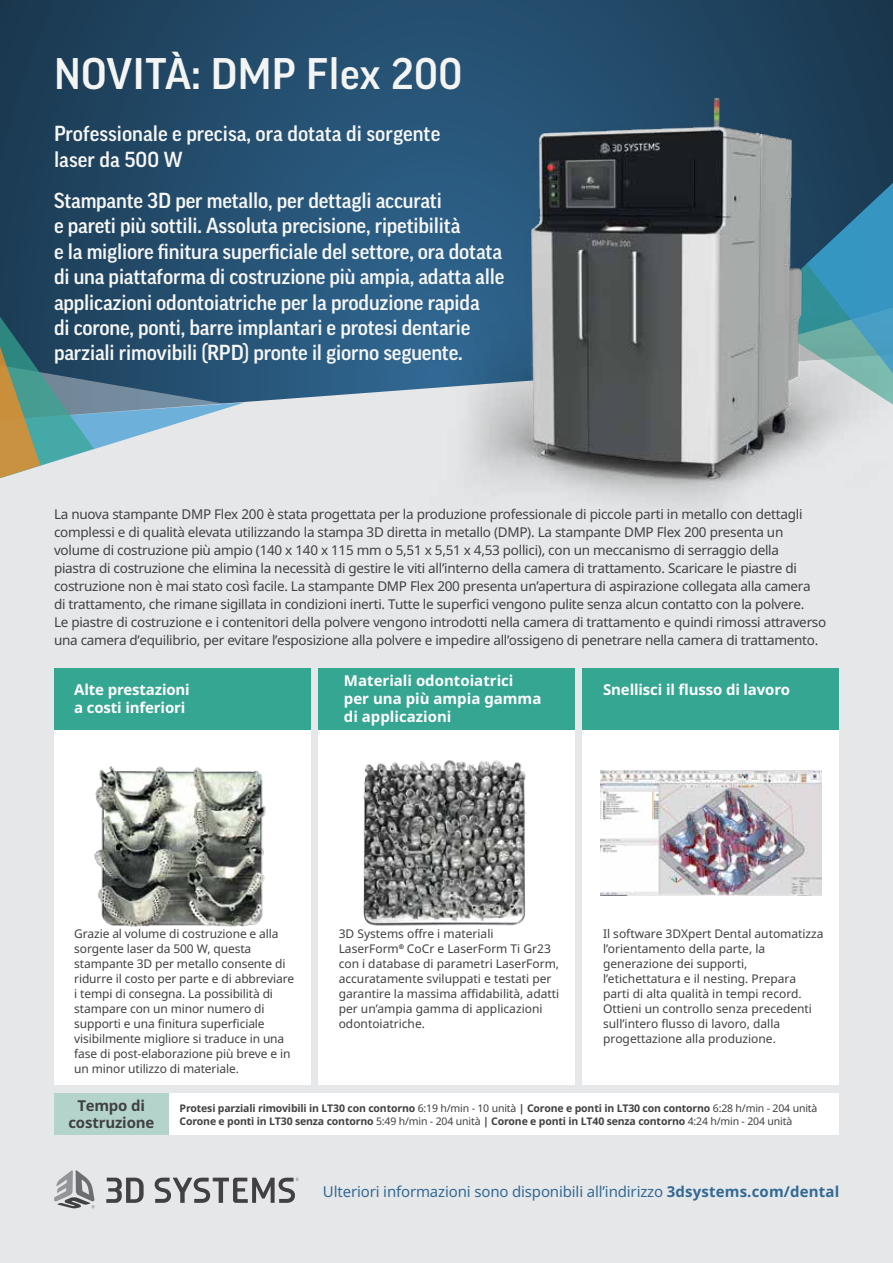
<style>
.page{position:relative;width:893px;height:1263px;background:#fff}
.page>*{position:absolute;margin:0;border:0;box-sizing:border-box;transform-origin:0 0}
.t1{font:500 42.6px "Good Pro";letter-spacing:.01em;color:#f4f4f2}
.t2{font:500 21px/25.5px "Good Pro";letter-spacing:-.01em;color:#f6f6f4}
.t3{font:700 15px/18px "Noto Sans";color:#fff}
.t4{font:15px "Noto Sans";letter-spacing:-.01em;color:#326a96}
.t5{font:700 15px/16.5px "Noto Sans";letter-spacing:-.01em;color:#414042;text-align:center}
.t6{font:13.5px/18px "Noto Sans";letter-spacing:-.02em;color:#414042}
.t7{font:12px/15px "Noto Sans";color:#414042}
.t8{font:700 10.5px/13.5px "Noto Sans";letter-spacing:-.015em;color:#414042}
.s1{font-weight:400}
.s2{font-weight:700}
</style>
<div class="page">
<svg style="left:0;top:0;width:893px;height:261px;background:#204561"></svg>
<div style="left:0;top:487px;width:893px;height:776px;background:#e6e7e8"></div>
<svg style="left:0;top:261px;width:222px;height:226px;background:#5d7d8b"></svg>
<svg style="left:106px;top:1178px;width:38px;height:25px"></svg>
<svg style="left:155px;top:1178px;width:144px;height:25px;background:#a4a4a6"></svg>
<svg style="left:54px;top:1170px;width:41px;height:38px;background:#acadaf"></svg>
<img style="left:222px;top:56px;width:671px;height:481px">
<div style="left:54px;top:668px;width:256px;height:417px;background:#fff"></div>
<div style="left:318px;top:668px;width:256px;height:417px;background:#fff"></div>
<div style="left:583px;top:668px;width:256px;height:417px;background:#fff"></div>
<div style="left:54px;top:668px;width:256px;height:61px;background:#35a691"></div>
<div style="left:318px;top:668px;width:256px;height:61px;background:#35a691"></div>
<div style="left:583px;top:668px;width:256px;height:61px;background:#35a691"></div>
<img style="left:363px;top:760px;width:163px;height:166px">
<img style="left:67px;top:729px;width:216px;height:198px">
<img style="left:601px;top:771px;width:220px;height:124px">
<div style="left:169px;top:1093px;width:670px;height:42px;background:#fff"></div>
<div style="left:54px;top:1093px;width:115px;height:42px;background:#b3d3cb"></div>
<h1 class="t1" style="left:54px;top:50px;width:410px">NOVITÀ: DMP Flex 200</h1>
<h2 class="t2" style="left:54px;top:121px;width:388px">Professionale e precisa, ora dotata di sorgente laser da 500 W</h2>
<p class="t2" style="left:54px;top:187px;width:452px">Stampante 3D per metallo, per dettagli accurati<br>e pareti più sottili. Assoluta precisione, ripetibilità<br>e la migliore finitura superficiale del settore, ora dotata di una piattaforma di costruzione più ampia, adatta alle applicazioni odontoiatriche per la produzione rapida<br>di corone, ponti, barre implantari e protesi dentarie parziali rimovibili (RPD) pronte il giorno seguente.</p>
<p class="t6" style="left:54px;top:505px;width:774px">La nuova stampante DMP Flex 200 è stata progettata per la produzione professionale di piccole parti in metallo con dettagli complessi e di qualità elevata utilizzando la stampa 3D diretta in metallo (DMP). La stampante DMP Flex 200 presenta un volume di costruzione più ampio (140 x 140 x 115 mm o 5,51 x 5,51 x 4,53 pollici), con un meccanismo di serraggio della<br>piastra di costruzione che elimina la necessità di gestire le viti all’interno della camera di trattamento. Scaricare le piastre di costruzione non è mai stato così facile. La stampante DMP Flex 200 presenta un’apertura di aspirazione collegata alla camera<br>di trattamento, che rimane sigillata in condizioni inerti. Tutte le superfici vengono pulite senza alcun contatto con la polvere.<br>Le piastre di costruzione e i contenitori della polvere vengono introdotti nella camera di trattamento e quindi rimossi attraverso una camera d’equilibrio, per evitare l’esposizione alla polvere e impedire all’ossigeno di penetrare nella camera di trattamento.</p>
<p class="t3" style="left:74px;top:680px;width:117px">Alte prestazioni a costi inferiori</p>
<p class="t3" style="left:344px;top:671px;width:199px">Materiali odontoiatrici per una più ampia gamma di applicazioni</p>
<p class="t3" style="left:603px;top:680px;width:189px">Snellisci il flusso di lavoro</p>
<p class="t7" style="left:74px;top:926px;width:221px">Grazie al volume di costruzione e alla sorgente laser da 500 W, questa stampante 3D per metallo consente di ridurre il costo per parte e di abbreviare i tempi di consegna. La possibilità di stampare con un minor numero di supporti e una finitura superficiale visibilmente migliore si traduce in una fase di post-elaborazione più breve e in un minor utilizzo di materiale.</p>
<p class="t7" style="left:339px;top:926px;width:222px">3D Systems offre i materiali LaserForm<sup>®</sup> CoCr e LaserForm Ti Gr23 con i database di parametri LaserForm, accuratamente sviluppati e testati per garantire la massima affidabilità, adatti per un’ampia gamma di applicazioni odontoiatriche.</p>
<p class="t7" style="left:603px;top:926px;width:222px">Il software 3DXpert Dental automatizza l’orientamento della parte, la generazione dei supporti, l’etichettatura e il nesting. Prepara parti di alta qualità in tempi record.<br>Ottieni un controllo senza precedenti sull’intero flusso di lavoro, dalla progettazione alla produzione.</p>
<p class="t5" style="left:68px;top:1097px;width:88px">Tempo di costruzione</p>
<p class="t8" style="left:180px;top:1101px;width:639px">Protesi parziali rimovibili in LT30 con contorno <span class="s1">6:19 h/min - 10 unità</span> | Corone e ponti in LT30 con contorno <span class="s1">6:28 h/min - 204 unità<br></span>Corone e ponti in LT30 senza contorno <span class="s1">5:49 h/min - 204 unità</span> | Corone e ponti in LT40 senza contorno <span class="s1">4:24 h/min - 204 unità</span></p>
<p class="t4" style="left:323px;top:1181px;width:518px">Ulteriori informazioni sono disponibili all’indirizzo <span class="s2">3dsystems.com/dental</span></p>
</div>
